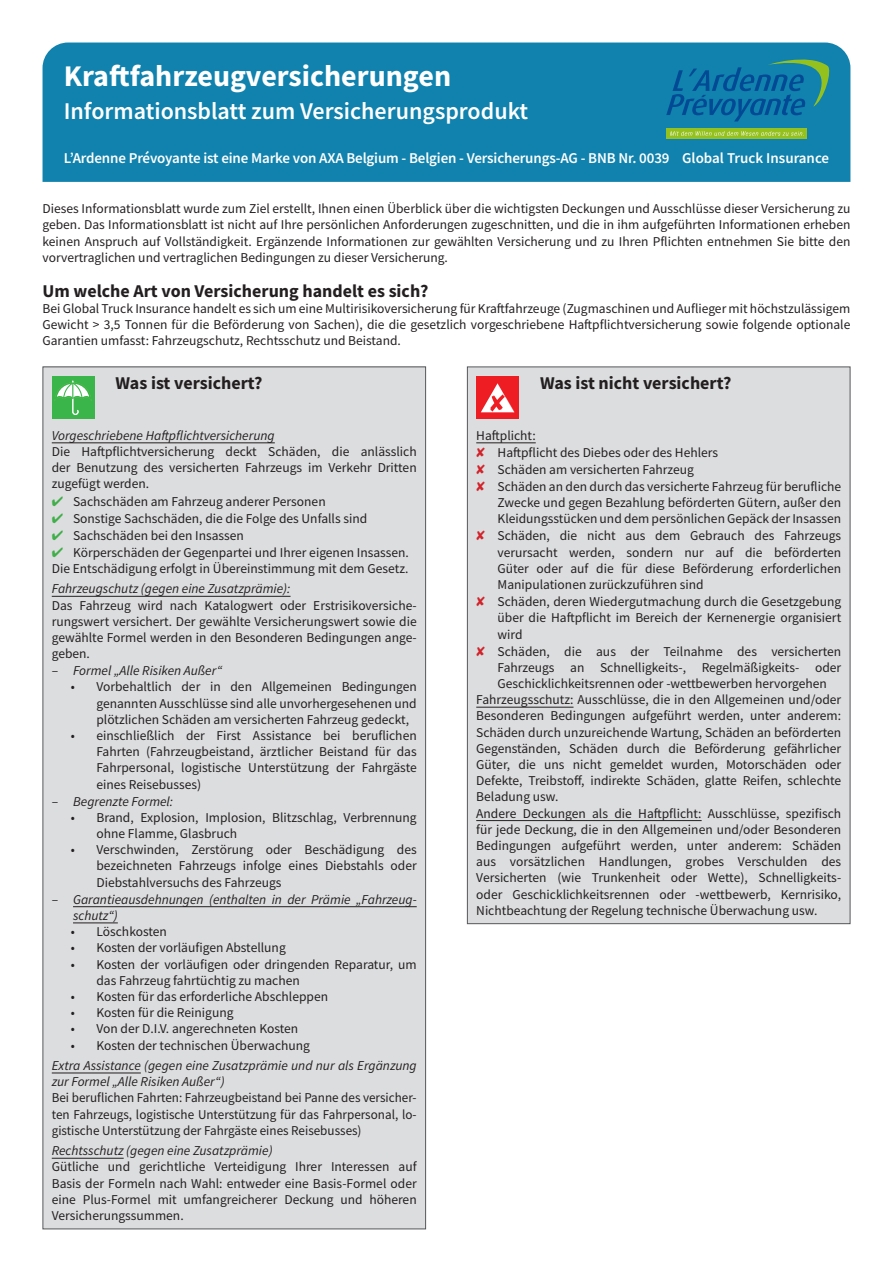
<style>
.page{position:relative;width:893px;height:1263px;background:#fff}
.page>*{position:absolute;margin:0;border:0;box-sizing:border-box;transform-origin:0 0}
.t1{font:700 30px "Source Sans Pro";color:#fff}
.t2{font:600 24px "Source Sans Pro";color:#fff}
.t3{font:700 18px "Source Sans Pro";color:#231f20}
.t4{font:600 15px "Source Sans Pro";letter-spacing:-.01em;color:#fff}
.t5{font:13.5px/16.2px "Source Sans Pro";color:#231f20;text-align:justify}
.t6{font:italic 13.5px/16.2px "Source Sans Pro";color:#231f20}
.s1{color:#40ae49}
.s2{font-style:normal}
.s3{color:#d1232a}
</style>
<div class="page">
<div style="left:43px;top:367px;width:383px;height:862px;background:#dcdddf"></div>
<hr style="left:52px;top:442px;width:223px;height:1px;background:#231f20">
<hr style="left:52px;top:596px;width:239px;height:1px;background:#231f20">
<hr style="left:73px;top:906px;width:344px;height:1px;background:#231f20">
<hr style="left:73px;top:922px;width:45px;height:1px;background:#231f20">
<hr style="left:52px;top:1072px;width:89px;height:1px;background:#231f20">
<hr style="left:52px;top:1158px;width:72px;height:1px;background:#231f20">
<div style="left:52px;top:376px;width:42px;height:43px;background:#3ab54a"></div>
<svg style="left:54px;top:381px;width:38px;height:34px"></svg>
<div style="left:467px;top:367px;width:383px;height:557px;background:#dcdddf"></div>
<hr style="left:476px;top:442px;width:60px;height:1px;background:#231f20">
<hr style="left:476px;top:707px;width:97px;height:1px;background:#231f20">
<hr style="left:476px;top:820px;width:226px;height:1px;background:#231f20">
<div style="left:476px;top:377px;width:43px;height:42px;background:#ee1d23"></div>
<svg style="left:481px;top:383px;width:33px;height:29px"></svg>
<div style="left:43px;top:43px;width:807px;height:139px;background:#1082ad"></div>
<svg style="left:666px;top:60px;width:163px;height:61px;background:#1278a1"></svg>
<div style="left:666px;top:128px;width:140px;height:11px;background:#95c11f"></div>
<svg style="left:670px;top:131px;width:134px;height:5px"></svg>
<h1 class="t1" style="left:64px;top:56px;width:389px">Kraftfahrzeugversicherungen</h1>
<h2 class="t2" style="left:64px;top:96px;width:466px">Informationsblatt zum Versicherungsprodukt</h2>
<p class="t4" style="left:64px;top:148px;width:767px">L’Ardenne Prévoyante ist eine Marke von AXA Belgium - Belgien - Versicherungs-AG - BNB Nr. 0039 Global Truck Insurance</p>
<p class="t5" style="left:43px;top:201px;width:809px">Dieses Informationsblatt wurde zum Ziel erstellt, Ihnen einen Überblick über die wichtigsten Deckungen und Ausschlüsse dieser Versicherung zu geben. Das Informationsblatt ist nicht auf Ihre persönlichen Anforderungen zugeschnitten, und die in ihm aufgeführten Informationen erheben keinen Anspruch auf Vollständigkeit. Ergänzende Informationen zur gewählten Versicherung und zu Ihren Pflichten entnehmen Sie bitte den vorvertraglichen und vertraglichen Bedingungen zu dieser Versicherung.</p>
<h3 class="t3" style="left:43px;top:278px;width:387px">Um welche Art von Versicherung handelt es sich?</h3>
<p class="t5" style="left:43px;top:300px;width:809px">Bei Global Truck Insurance handelt es sich um eine Multirisikoversicherung für Kraftfahrzeuge (Zugmaschinen und Auflieger mit höchstzulässigem Gewicht &gt; 3,5 Tonnen für die Beförderung von Sachen), die die gesetzlich vorgeschriebene Haftpflichtversicherung sowie folgende optionale Garantien umfasst: Fahrzeugschutz, Rechtsschutz und Beistand.</p>
<h3 class="t3" style="left:116px;top:371px;width:148px">Was ist versichert?</h3>
<h3 class="t3" style="left:540px;top:371px;width:193px">Was ist nicht versichert?</h3>
<p class="t6" style="left:52px;top:427px;width:225px">Vorgeschriebene Haftpflichtversicherung</p>
<p class="t5" style="left:52px;top:443px;width:366px">Die Haftpflichtversicherung deckt Schäden, die anlässlich der Benutzung des versicherten Fahrzeugs im Verkehr Dritten zugefügt werden.</p>
<p class="t5" style="left:52px;top:493px;width:275px"><span class="s1">✔</span> Sachschäden am Fahrzeug anderer Personen</p>
<p class="t5" style="left:52px;top:510px;width:317px"><span class="s1">✔</span> Sonstige Sachschäden, die die Folge des Unfalls sind</p>
<p class="t5" style="left:52px;top:527px;width:194px"><span class="s1">✔</span> Sachschäden bei den Insassen</p>
<p class="t5" style="left:52px;top:544px;width:359px"><span class="s1">✔</span> Körperschäden der Gegenpartei und Ihrer eigenen Insassen.<br>Die Entschädigung erfolgt in Übereinstimmung mit dem Gesetz.</p>
<p class="t6" style="left:52px;top:581px;width:240px">Fahrzeugschutz (gegen eine Zusatzprämie):</p>
<p class="t5" style="left:52px;top:597px;width:366px">Das Fahrzeug wird nach Katalogwert oder Erstrisikoversiche&shy;rungswert versichert. Der gewählte Versicherungswert sowie die gewählte Formel werden in den Besonderen Bedingungen ange&shy;geben.</p>
<p class="t6" style="left:52px;top:662px;width:172px"><span class="s2">–</span> Formel „Alle Risiken Außer“</p>
<p class="t5" style="left:96px;top:679px;width:322px;text-indent:-26px">• Vorbehaltlich der in den Allgemeinen Bedingungen genannten Ausschlüsse sind alle unvorhergesehenen und plötzlichen Schäden am versicherten Fahrzeug gedeckt,</p>
<p class="t5" style="left:96px;top:727px;width:322px;text-indent:-26px">• einschließlich der First Assistance bei beruflichen Fahrten (Fahrzeugbeistand, ärztlicher Beistand für das Fahrpersonal, logistische Unterstützung der Fahrgäste eines Reisebusses)</p>
<p class="t6" style="left:52px;top:793px;width:123px"><span class="s2">–</span> Begrenzte Formel:</p>
<p class="t5" style="left:96px;top:809px;width:322px;text-indent:-26px">• Brand, Explosion, Implosion, Blitzschlag, Verbrennung ohne Flamme, Glasbruch</p>
<p class="t5" style="left:96px;top:841px;width:322px;text-indent:-26px">• Verschwinden, Zerstörung oder Beschädigung des bezeichneten Fahrzeugs infolge eines Diebstahls oder Diebstahlversuchs des Fahrzeugs</p>
<p class="t6" style="left:73px;top:891px;width:345px;text-indent:-21px"><span class="s2">–</span> Garantieausdehnungen (enthalten in der Prämie „Fahrzeug&shy;schutz“)</p>
<p class="t5" style="left:71px;top:923px;width:97px">• Löschkosten</p>
<p class="t5" style="left:71px;top:940px;width:216px">• Kosten der vorläufigen Abstellung</p>
<p class="t5" style="left:96px;top:956px;width:322px;text-indent:-26px">• Kosten der vorläufigen oder dringenden Reparatur, um das Fahrzeug fahrtüchtig zu machen</p>
<p class="t5" style="left:71px;top:988px;width:259px">• Kosten für das erforderliche Abschleppen</p>
<p class="t5" style="left:71px;top:1004px;width:164px">• Kosten für die Reinigung</p>
<p class="t5" style="left:71px;top:1021px;width:229px">• Von der D.I.V. angerechneten Kosten</p>
<p class="t5" style="left:71px;top:1037px;width:241px">• Kosten der technischen Überwachung</p>
<p class="t6" style="left:52px;top:1057px;width:366px">Extra Assistance (gegen eine Zusatzprämie und nur als Ergänzung zur Formel „Alle Risiken Außer“)</p>
<p class="t5" style="left:52px;top:1090px;width:366px">Bei beruflichen Fahrten: Fahrzeugbeistand bei Panne des versicher&shy;ten Fahrzeugs, logistische Unterstützung für das Fahrpersonal, lo&shy;gistische Unterstützung der Fahrgäste eines Reisebusses)</p>
<p class="t6" style="left:52px;top:1142px;width:222px">Rechtsschutz (gegen eine Zusatzprämie)</p>
<p class="t5" style="left:52px;top:1159px;width:366px">Gütliche und gerichtliche Verteidigung Ihrer Interessen auf Basis der Formeln nach Wahl: entweder eine Basis-Formel oder eine Plus-Formel mit umfangreicherer Deckung und höheren Versicherungssummen.</p>
<p class="t5" style="left:476px;top:427px;width:61px">Haftplicht:</p>
<p class="t5" style="left:476px;top:444px;width:243px"><span class="s3">✘</span> Haftpflicht des Diebes oder des Hehlers</p>
<p class="t5" style="left:476px;top:461px;width:219px"><span class="s3">✘</span> Schäden am versicherten Fahrzeug</p>
<p class="t5" style="left:476px;top:478px;width:366px"><span class="s3">✘</span> Schäden an den durch das versicherte Fahrzeug für berufliche</p>
<p class="t5" style="left:497px;top:494px;width:345px">Zwecke und gegen Bezahlung beförderten Gütern, außer den</p>
<p class="t5" style="left:497px;top:511px;width:345px">Kleidungsstücken und dem persönlichen Gepäck der Insassen</p>
<p class="t5" style="left:476px;top:528px;width:366px"><span class="s3">✘</span> Schäden, die nicht aus dem Gebrauch des Fahrzeugs</p>
<p class="t5" style="left:497px;top:544px;width:345px">verursacht werden, sondern nur auf die beförderten</p>
<p class="t5" style="left:497px;top:560px;width:345px">Güter oder auf die für diese Beförderung erforderlichen</p>
<p class="t5" style="left:497px;top:576px;width:208px">Manipulationen zurückzuführen sind</p>
<p class="t5" style="left:476px;top:593px;width:366px"><span class="s3">✘</span> Schäden, deren Wiedergutmachung durch die Gesetzgebung</p>
<p class="t5" style="left:497px;top:610px;width:345px">über die Haftpflicht im Bereich der Kernenergie organisiert</p>
<p class="t5" style="left:497px;top:626px;width:27px">wird</p>
<p class="t5" style="left:476px;top:643px;width:366px"><span class="s3">✘</span> Schäden, die aus der Teilnahme des versicherten</p>
<p class="t5" style="left:497px;top:659px;width:345px">Fahrzeugs an Schnelligkeits-, Regelmäßigkeits- oder</p>
<p class="t5" style="left:497px;top:675px;width:331px">Geschicklichkeitsrennen oder -wettbewerben hervorgehen</p>
<p class="t5" style="left:476px;top:691px;width:366px">Fahrzeugsschutz: Ausschlüsse, die in den Allgemeinen und/oder</p>
<p class="t5" style="left:476px;top:708px;width:366px">Besonderen Bedingungen aufgeführt werden, unter anderem:</p>
<p class="t5" style="left:476px;top:724px;width:366px">Schäden durch unzureichende Wartung, Schäden an beförderten</p>
<p class="t5" style="left:476px;top:740px;width:366px">Gegenständen, Schäden durch die Beförderung gefährlicher</p>
<p class="t5" style="left:476px;top:756px;width:366px">Güter, die uns nicht gemeldet wurden, Motorschäden oder</p>
<p class="t5" style="left:476px;top:772px;width:366px">Defekte, Treibstoff, indirekte Schäden, glatte Reifen, schlechte</p>
<p class="t5" style="left:476px;top:789px;width:84px">Beladung usw.</p>
<p class="t5" style="left:476px;top:805px;width:366px">Andere Deckungen als die Haftpflicht: Ausschlüsse, spezifisch</p>
<p class="t5" style="left:476px;top:821px;width:366px">für jede Deckung, die in den Allgemeinen und/oder Besonderen</p>
<p class="t5" style="left:476px;top:837px;width:366px">Bedingungen aufgeführt werden, unter anderem: Schäden</p>
<p class="t5" style="left:476px;top:853px;width:366px">aus vorsätzlichen Handlungen, grobes Verschulden des</p>
<p class="t5" style="left:476px;top:870px;width:366px">Versicherten (wie Trunkenheit oder Wette), Schnelligkeits-</p>
<p class="t5" style="left:476px;top:886px;width:366px">oder Geschicklichkeitsrennen oder -wettbewerb, Kernrisiko,</p>
<p class="t5" style="left:476px;top:902px;width:343px">Nichtbeachtung der Regelung technische Überwachung usw.</p>
</div>
